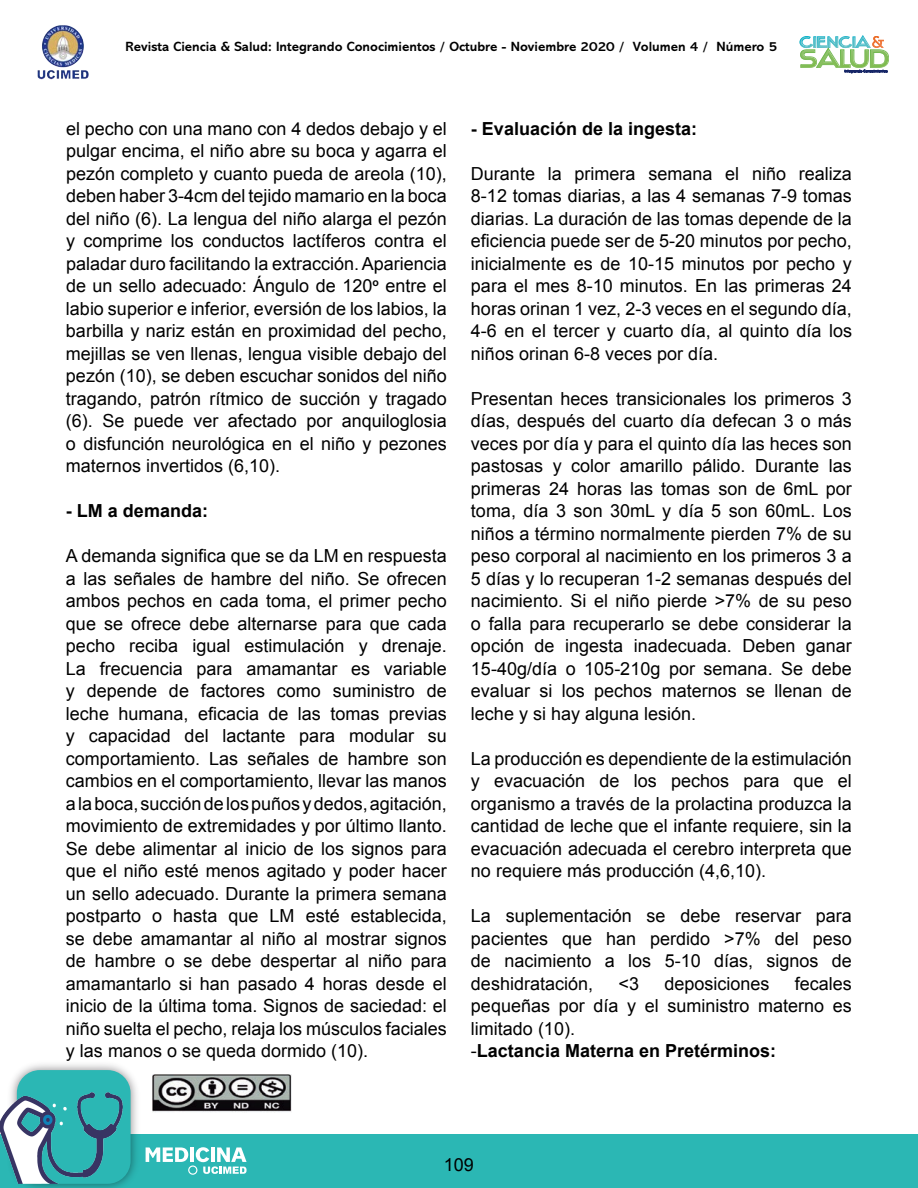
<style>
.page{position:relative;width:918px;height:1188px;background:#fff}
.page>*{position:absolute;margin:0;border:0;box-sizing:border-box;transform-origin:0 0}
.númeración{font:18px/22.5px "Arial";color:#000;text-align:justify}
.t1{font:700 18px "Arial";color:#000}
.t2{font:700 13.5px "Abadi MT Pro";color:#000}
.s1{font-weight:400}
</style>
<div class="page">
<svg style="left:799px;top:35px;width:90px;height:38px"></svg>
<img style="left:37px;top:25px;width:52px;height:55px">
<div style="left:0;top:1134px;width:918px;height:54px;background:#2bb7b4"></div>
<svg style="left:146px;top:1147px;width:101px;height:28px"></svg>
<img style="left:11px;top:1064px;width:126px;height:124px">
<div style="left:17px;top:1070px;width:114px;height:114px;background:#2bb7b4;border-radius:23px"></div>
<img style="left:0;top:1093px;width:123px;height:91px">
<img style="left:152px;top:1074px;width:140px;height:38px">
<p class="t2" style="left:126px;top:39px;width:653px">Revista Ciencia &amp; Salud: Integrando Conocimientos / Octubre - Noviembre 2020 / Volumen 4 / Número 5</p>
<p class="númeración" style="left:66px;top:117px;width:382px">el pecho con una mano con 4 dedos debajo y el pulgar encima, el niño abre su boca y agarra el pezón completo y cuanto pueda de areola (10), deben haber 3-4cm del tejido mamario en la boca del niño (6). La lengua del niño alarga el pezón y comprime los conductos lactíferos contra el paladar duro facilitando la extracción. Apariencia de un sello adecuado: Ángulo de 120<sup>o</sup> entre el labio superior e inferior, eversión de los labios, la barbilla y nariz están en proximidad del pecho, mejillas se ven llenas, lengua visible debajo del pezón (10), se deben escuchar sonidos del niño tragando, patrón rítmico de succión y tragado (6). Se puede ver afectado por anquiloglosia o disfunción neurológica en el niño y pezones maternos invertidos (6,10).</p>
<p class="t1" style="left:66px;top:499px;width:144px">- LM a demanda:</p>
<p class="númeración" style="left:66px;top:545px;width:383px">A demanda significa que se da LM en respuesta a las señales de hambre del niño. Se ofrecen ambos pechos en cada toma, el primer pecho que se ofrece debe alternarse para que cada pecho reciba igual estimulación y drenaje.<br>La frecuencia para amamantar es variable y depende de factores como suministro de leche humana, eficacia de las tomas previas y capacidad del lactante para modular su comportamiento. Las señales de hambre son cambios en el comportamiento, llevar las manos a la boca, succión de los puños y dedos, agitación, movimiento de extremidades y por último llanto.<br>Se debe alimentar al inicio de los signos para que el niño esté menos agitado y poder hacer un sello adecuado. Durante la primera semana postparto o hasta que LM esté establecida, se debe amamantar al niño al mostrar signos de hambre o se debe despertar al niño para amamantarlo si han pasado 4 horas desde el inicio de la última toma. Signos de saciedad: el niño suelta el pecho, relaja los músculos faciales y las manos o se queda dormido (10).</p>
<p class="t1" style="left:471px;top:116px;width:228px">- Evaluación de la ingesta:</p>
<p class="númeración" style="left:471px;top:162px;width:383px">Durante la primera semana el niño realiza 8-12 tomas diarias, a las 4 semanas 7-9 tomas diarias. La duración de las tomas depende de la eficiencia puede ser de 5-20 minutos por pecho, inicialmente es de 10-15 minutos por pecho y para el mes 8-10 minutos. En las primeras 24 horas orinan 1 vez, 2-3 veces en el segundo día, 4-6 en el tercer y cuarto día, al quinto día los niños orinan 6-8 veces por día.</p>
<p class="númeración" style="left:471px;top:387px;width:383px">Presentan heces transicionales los primeros 3 días, después del cuarto día defecan 3 o más veces por día y para el quinto día las heces son pastosas y color amarillo pálido. Durante las primeras 24 horas las tomas son de 6mL por toma, día 3 son 30mL y día 5 son 60mL. Los niños a término normalmente pierden 7% de su peso corporal al nacimiento en los primeros 3 a 5 días y lo recuperan 1-2 semanas después del nacimiento. Si el niño pierde &gt;7% de su peso o falla para recuperarlo se debe considerar la opción de ingesta inadecuada. Deben ganar 15-40g/día o 105-210g por semana. Se debe evaluar si los pechos maternos se llenan de leche y si hay alguna lesión.</p>
<p class="númeración" style="left:471px;top:747px;width:382px">La producción es dependiente de la estimulación y evacuación de los pechos para que el organismo a través de la prolactina produzca la cantidad de leche que el infante requiere, sin la evacuación adecuada el cerebro interpreta que no requiere más producción (4,6,10).</p>
<p class="númeración" style="left:471px;top:905px;width:382px">La suplementación se debe reservar para pacientes que han perdido &gt;7% del peso de nacimiento a los 5-10 días, signos de deshidratación,</p>
<p class="númeración" style="left:471px;top:972px;width:383px;text-indent:324px">fecales pequeñas por día y el suministro materno es limitado (10).</p>
<p class="t1" style="left:471px;top:1039px;width:307px"><span class="s1">-</span>Lactancia Materna en Pretérminos:</p>
<p class="númeración" style="left:619px;top:972px;width:22px">&lt;3</p>
<p class="númeración" style="left:664px;top:972px;width:107px">deposiciones</p>
<p class="númeración" style="left:444px;top:1153px;width:32px">109</p>
</div>
